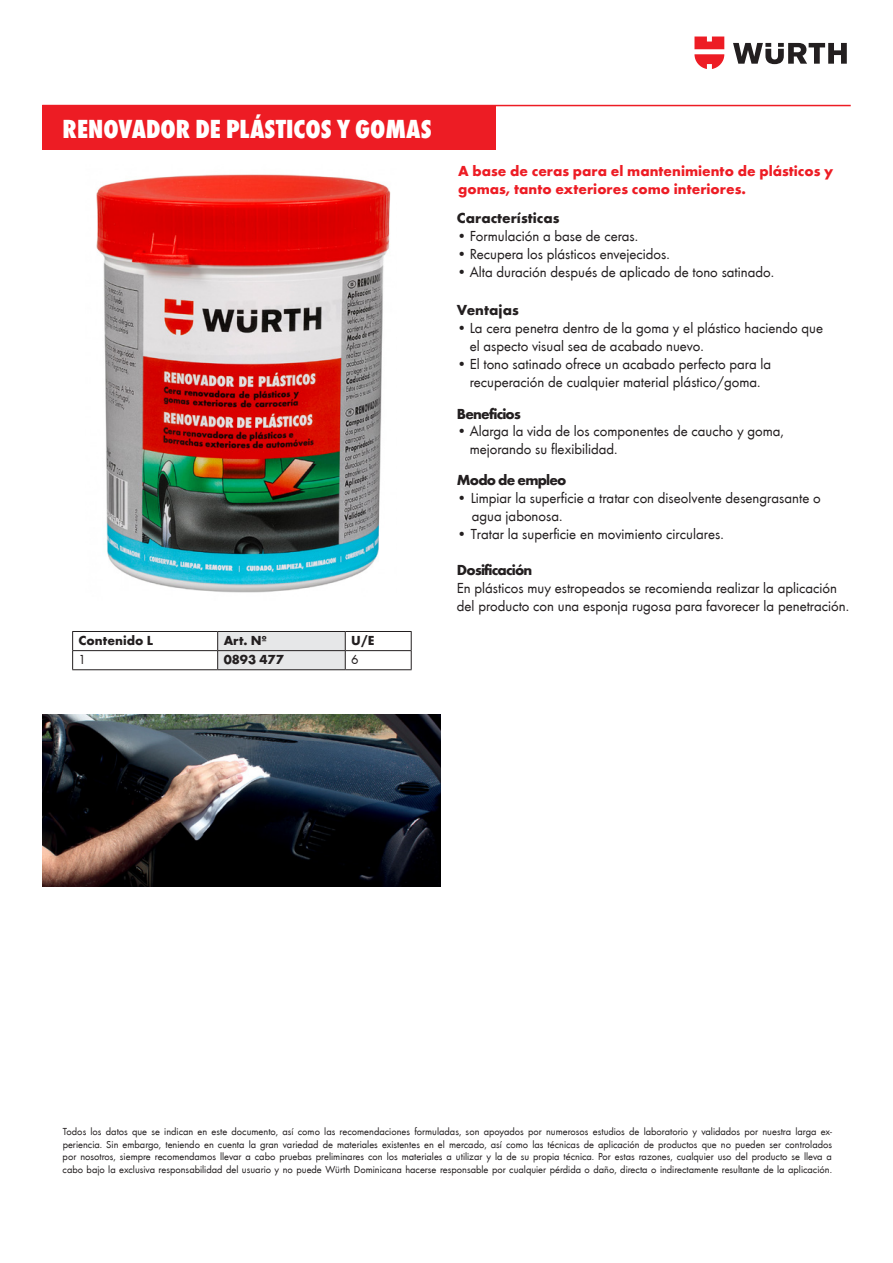
<style>
.page{position:relative;width:893px;height:1263px;background:#fff}
.page>*{position:absolute;margin:0;border:0;box-sizing:border-box;transform-origin:0 0}
.t1{font:800 condensed 27px "Wuerth";color:#fff}
.t2{font:15px/18px "Wuerth";color:#231f20}
.t3{font:700 15px/18px "Wuerth";color:#ed1c24}
.t4{font:700 15px "Wuerth";letter-spacing:-.055em;color:#231f20}
.t5{font:700 15px "Wuerth";color:#231f20}
.t6{font:700 13.5px "Wuerth";color:#231f20}
.t7{font:13.5px "Wuerth";color:#231f20}
.t8{font:10.5px/12.6px "Wuerth";color:#231f20;text-align:justify}
</style>
<div class="page">
<svg style="left:733px;top:43px;width:114px;height:21px"></svg>
<svg style="left:694px;top:37px;width:30px;height:32px"></svg>
<div style="left:42px;top:106px;width:454px;height:44px;background:#ed1c24"></div>
<hr style="left:42px;top:105px;width:809px;height:1px;background:#ed1c24">
<hr style="left:72px;top:631px;width:146px;height:1px;background:#231f20">
<hr style="left:72px;top:650px;width:146px;height:1px;background:#231f20">
<svg style="left:72px;top:632px;width:1px;height:37px"></svg>
<hr style="left:72px;top:669px;width:146px;height:1px;background:#231f20">
<hr style="left:345px;top:631px;width:67px;height:1px;background:#231f20">
<hr style="left:345px;top:650px;width:67px;height:1px;background:#231f20">
<svg style="left:217px;top:631px;width:129px;height:39px;background:#d5d6d7"></svg>
<svg style="left:411px;top:632px;width:1px;height:37px"></svg>
<hr style="left:345px;top:669px;width:67px;height:1px;background:#231f20">
<img style="left:96px;top:174px;width:295px;height:419px">
<img style="left:42px;top:714px;width:399px;height:172px">
<h1 class="t1" style="left:63px;top:110px;width:370px">RENOVADOR DE PLÁSTICOS Y GOMAS</h1>
<p class="t6" style="left:79px;top:630px;width:76px">Contenido L</p>
<p class="t6" style="left:224px;top:630px;width:45px">Art. Nº</p>
<p class="t6" style="left:351px;top:630px;width:25px">U/E</p>
<p class="t7" style="left:79px;top:650px;width:9px">1</p>
<p class="t6" style="left:224px;top:649px;width:62px">0893 477</p>
<p class="t7" style="left:351px;top:650px;width:9px">6</p>
<h2 class="t3" style="left:458px;top:160px;width:377px">A base de ceras para el mantenimiento de plásticos y gomas, tanto exteriores como interiores.</h2>
<h2 class="t5" style="left:457px;top:207px;width:104px">Características</h2>
<h2 class="t2" style="left:457px;top:226px;width:183px">• Formulación a base de ceras.</h2>
<h2 class="t2" style="left:457px;top:244px;width:214px">• Recupera los plásticos envejecidos.</h2>
<h2 class="t2" style="left:457px;top:262px;width:319px">• Alta duración después de aplicado de tono satinado.</h2>
<h2 class="t5" style="left:457px;top:299px;width:63px">Ventajas</h2>
<h2 class="t2" style="left:470px;top:318px;width:355px;text-indent:-13px">• La cera penetra dentro de la goma y el plástico haciendo que el aspecto visual sea de acabado nuevo.</h2>
<h2 class="t2" style="left:457px;top:354px;width:316px;text-align:center">• El tono satinado ofrece un acabado perfecto para la recuperación de cualquier material plástico/goma.</h2>
<h2 class="t2" style="left:470px;top:421px;width:316px;text-indent:-13px">• Alarga la vida de los componentes de caucho y goma, mejorando su flexibilidad.</h2>
<h2 class="t4" style="left:457px;top:469px;width:111px">Modo de empleo</h2>
<h2 class="t2" style="left:472px;top:488px;width:350px;text-indent:-15px">• Limpiar la superficie a tratar con diseolvente desengrasante o agua jabonosa.</h2>
<h2 class="t2" style="left:457px;top:524px;width:268px">• Tratar la superficie en movimiento circulares.</h2>
<h2 class="t4" style="left:457px;top:559px;width:77px">Dosificación</h2>
<h2 class="t2" style="left:457px;top:578px;width:394px">En plásticos muy estropeados se recomienda realizar la aplicación del producto con una esponja rugosa para favorecer la penetración.</h2>
<h2 class="t4" style="left:457px;top:403px;width:65px">Beneficios</h2>
<p class="t8" style="left:63px;top:1125px;width:771px">Todos los datos que se indican en este documento, así como las recomendaciones formuladas, son apoyados por numerosos estudios de laboratorio y validados por nuestra larga ex&shy;periencia. Sin embargo, teniendo en cuenta la gran variedad de materiales existentes en el mercado, así como las técnicas de aplicación de productos que no pueden ser controlados por nosotros, siempre recomendamos llevar a cabo pruebas preliminares con los materiales a utilizar y la de su propia técnica. Por estas razones, cualquier uso del producto se lleva a cabo bajo la exclusiva responsabilidad del usuario y no puede Würth Dominicana hacerse responsable por cualquier pérdida o daño, directa o indirectamente resultante de la aplicación.</p>
</div>
